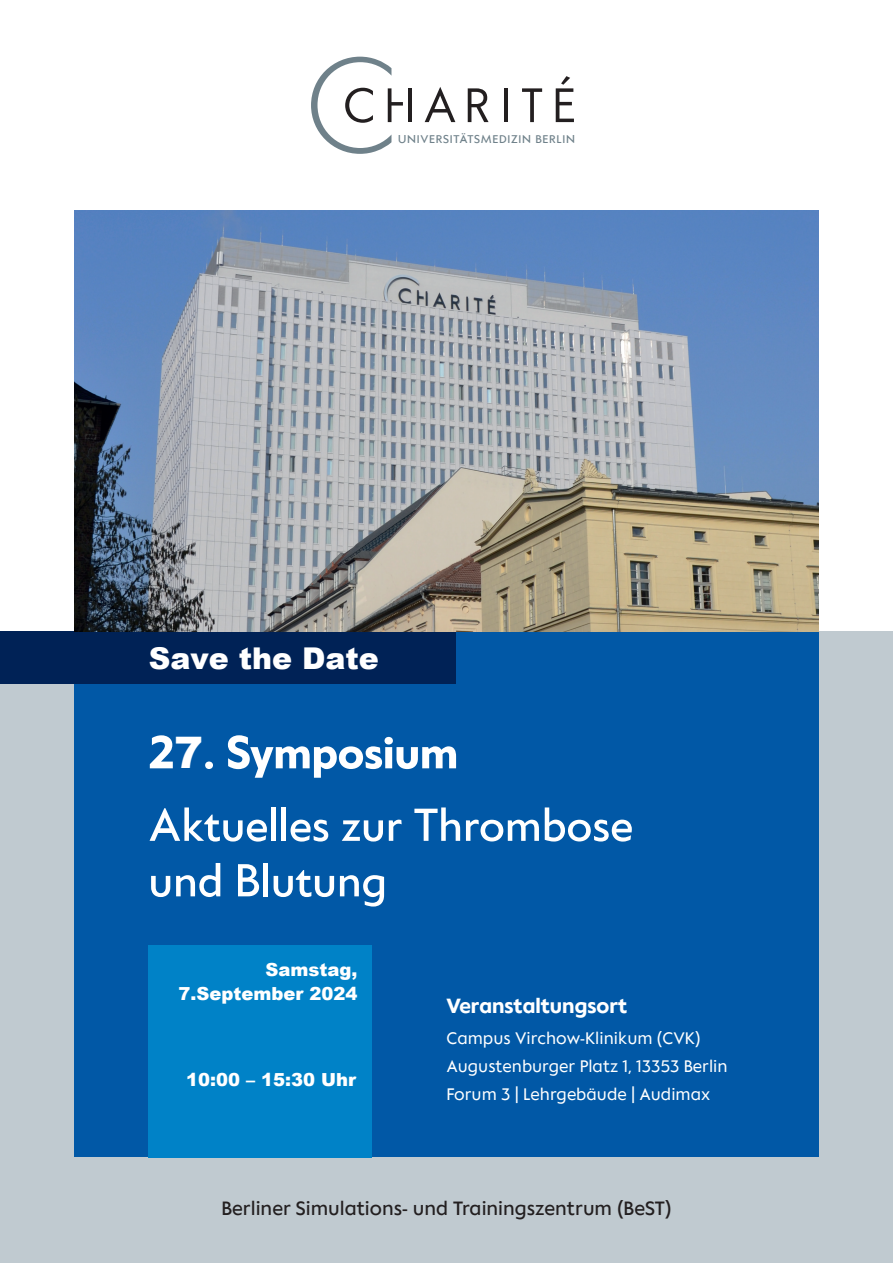
<style>
.page{position:relative;width:893px;height:1263px;background:#fff}
.page>*{position:absolute;margin:0;border:0;box-sizing:border-box;transform-origin:0 0}
.DL_Titel_H1{font:54px/72.4px "Charite Headline";color:#fff}
.DL_Rubrik{font:900 30px "Arial";color:#fff}
.DL_Titel_H2{font:700 24px "Charite Text";color:#fff}
.t1{font:22.5px "Charite Text";color:#231f20}
.DL_Copy{font:19.5px "Charite Text";color:#fff}
.DL_Titel_H2-2{font:900 18px/23.7px "Arial";color:#fff;text-align:right}
.t2{font:13.5px "Charite Headline";letter-spacing:.055em;color:#6f818a}
.s1{font-weight:700}
.s2{font-family:"Arial";font-weight:900;font-size:43.5px}
</style>
<div class="page">
<div style="left:0;top:631px;width:893px;height:632px;background:#c0cad0"></div>
<div style="left:74px;top:210px;width:745px;height:947px;background:#0158a6"></div>
<svg style="left:522px;top:88px;width:20px;height:34px"></svg>
<hr style="left:504px;top:88px;width:4px;height:34px;background:#231f20">
<svg style="left:425px;top:87px;width:30px;height:35px"></svg>
<svg style="left:468px;top:88px;width:21px;height:34px"></svg>
<svg style="left:556px;top:76px;width:18px;height:46px"></svg>
<hr style="left:408px;top:88px;width:4px;height:34px;background:#231f20">
<svg style="left:311px;top:57px;width:92px;height:97px"></svg>
<div style="left:0;top:631px;width:455px;height:53px;background:#002256"></div>
<div style="left:148px;top:945px;width:224px;height:213px;background:#0082c7"></div>
<img style="left:74px;top:210px;width:745px;height:421px">
<p class="t2" style="left:398px;top:131px;width:178px">UNIVERSITÄTSMEDIZIN BERLIN</p>
<p class="DL_Rubrik" style="left:149px;top:637px;width:232px">Save the Date</p>
<p class="DL_Titel_H1" style="left:148px;top:713px;width:486px"><span class="s1">2</span><span class="s2">7</span><span class="s1">. Symposium<br></span>Aktuelles zur Thrombose</p>
<p class="DL_Titel_H1" style="left:148px;top:841px;width:240px">und Blutung</p>
<p class="DL_Titel_H2-2" style="left:178px;top:957px;width:181px">Samstag,<br>7.September 2024</p>
<p class="DL_Titel_H2-2" style="left:186px;top:1067px;width:172px">10:00 – 15:30 Uhr</p>
<p class="DL_Titel_H2" style="left:446px;top:991px;width:182px">Veranstaltungsort</p>
<p class="DL_Copy" style="left:446px;top:1027px;width:255px">Campus Virchow-Klinikum (CVK)</p>
<p class="DL_Copy" style="left:446px;top:1055px;width:283px">Augustenburger Platz 1, 13353 Berlin</p>
<p class="DL_Copy" style="left:446px;top:1083px;width:265px">Forum 3 | Lehrgebäude | Audimax</p>
<p class="t1" style="left:221px;top:1195px;width:451px">Berliner Simulations- und Trainingszentrum (BeST)</p>
</div>
